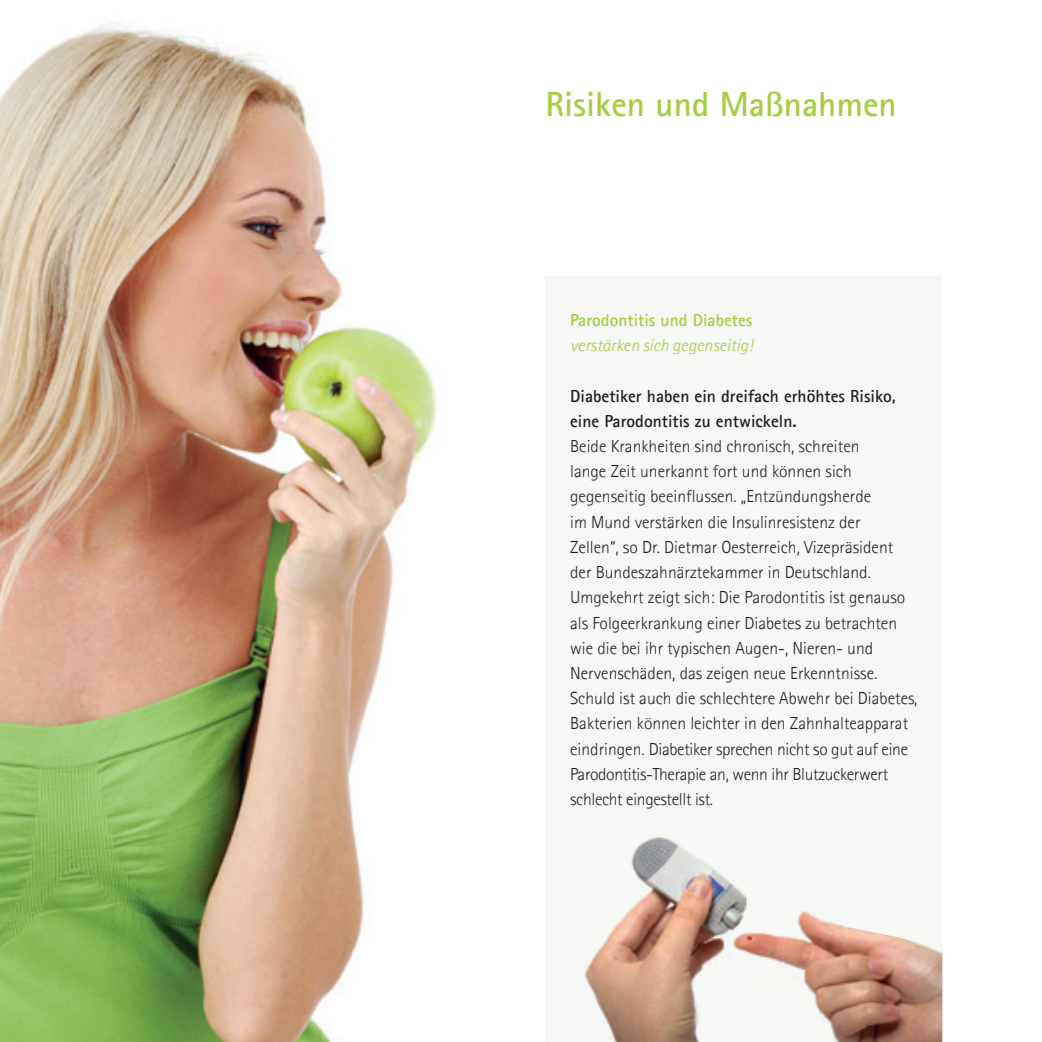
<style>
.page{position:relative;width:1042px;height:1042px;background:#fff}
.page>*{position:absolute;margin:0;border:0;box-sizing:border-box;transform-origin:0 0}
.t1{font:700 35px "Agfa Rotis Sans Serif";color:#a5ce43}
.t2{font:300 17.5px/25.2px "Agfa Rotis Sans Serif";color:#231f20}
.t3{font:italic 300 17.5px/25.2px "Agfa Rotis Sans Serif";color:#a5ce43}
.s1{font-weight:700;font-style:normal}
.s2{font-weight:700}
</style>
<div class="page">
<div style="left:545px;top:276px;width:397px;height:766px;background:#f7f7f5"></div>
<img style="left:584px;top:837px;width:163px;height:205px">
<img style="left:731px;top:911px;width:211px;height:131px">
<img style="left:0;top:21px;width:437px;height:1021px">
<p class="t1" style="left:545px;top:82px;width:353px">Risiken und Maßnahmen</p>
<p class="t3" style="left:570px;top:308px;width:184px"><span class="s1">Parodontitis und Diabetes </span>verstärken sich gegenseitig!</p>
<p class="t2" style="left:570px;top:383px;width:349px"><span class="s2">Diabetiker haben ein dreifach erhöhtes Risiko, eine Parodontitis zu entwickeln.<br></span>Beide Krankheiten sind chronisch, schreiten<br>lange Zeit unerkannt fort und können sich gegenseitig beeinflussen. „Entzündungsherde<br>im Mund verstärken die Insulinresistenz der<br>Zellen“, so Dr. Dietmar Oesterreich, Vizepräsident der Bundeszahnärztekammer in Deutschland.<br>Umgekehrt zeigt sich: Die Parodontitis ist genauso als Folgeerkrankung einer Diabetes zu betrachten wie die bei ihr typischen Augen-, Nieren- und Nervenschäden, das zeigen neue Erkenntnisse.<br>Schuld ist auch die schlechtere Abwehr bei Diabetes, Bakterien können leichter in den Zahnhalteapparat eindringen. Diabetiker sprechen nicht so gut auf eine Parodontitis-Therapie an, wenn ihr Blutzuckerwert schlecht eingestellt ist.</p>
</div>
